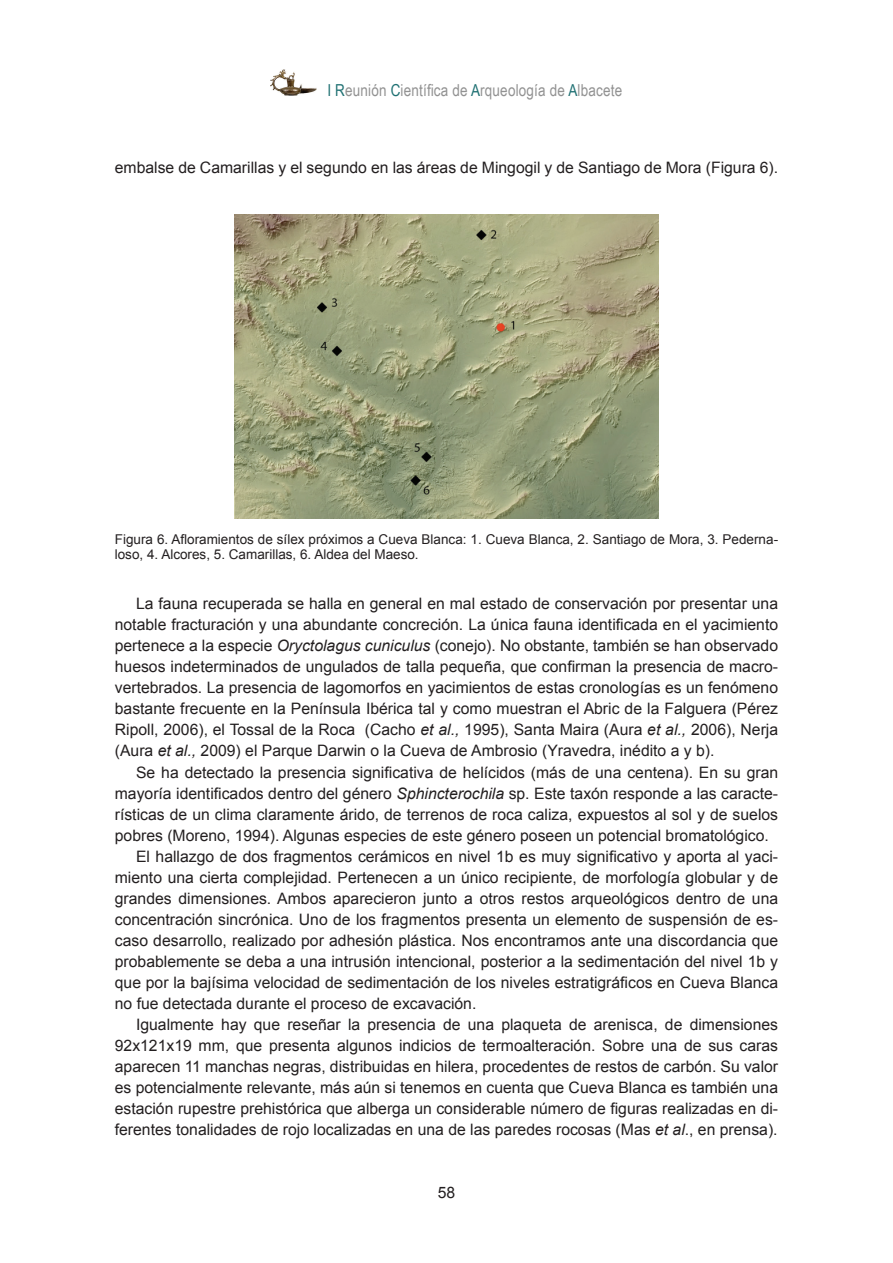
<style>
.page{position:relative;width:893px;height:1263px;background:#fff}
.page>*{position:absolute;margin:0;border:0;box-sizing:border-box;transform-origin:0 0}
.t1{font:16.5px "Arial Narrow";letter-spacing:.01em;color:#929292}
.t2{font:15.75px/21px "Arial";color:#231f20;text-align:justify}
.t3{font:13.5px/15px "Arial";color:#231f20}
.s1{color:#207173}
.s2{font-style:italic}
</style>
<div class="page">
<img style="left:271px;top:70px;width:46px;height:26px">
<img style="left:235px;top:214px;width:423px;height:305px">
<p class="t1" style="left:327px;top:81px;width:296px"><span class="s1">I R</span>eunión <span class="s1">C</span>ientífica de <span class="s1">A</span>rqueología de <span class="s1">A</span>lbacete</p>
<p class="t2" style="left:115px;top:158px;width:665px">embalse de Camarillas y el segundo en las áreas de Mingogil y de Santiago de Mora (Figura 6).</p>
<p class="t3" style="left:115px;top:532px;width:665px">Figura 6. Afloramientos de sílex próximos a Cueva Blanca: 1. Cueva Blanca, 2. Santiago de Mora, 3. Pederna&shy;loso, 4. Alcores, 5. Camarillas, 6. Aldea del Maeso.</p>
<p class="t2" style="left:115px;top:594px;width:665px;text-indent:21px">La fauna recuperada se halla en general en mal estado de conservación por presentar una notable fracturación y una abundante concreción. La única fauna identificada en el yacimiento pertenece a la especie <span class="s2">Oryctolagus cuniculus</span> (conejo). No obstante, también se han observado huesos indeterminados de ungulados de talla pequeña, que confirman la presencia de macro&shy;vertebrados. La presencia de lagomorfos en yacimientos de estas cronologías es un fenómeno bastante frecuente en la Península Ibérica tal y como muestran el Abric de la Falguera (Pérez Ripoll, 2006), el Tossal de la Roca (Cacho <span class="s2">et al.,</span> 1995), Santa Maira (Aura <span class="s2">et al.,</span> 2006), Nerja (Aura <span class="s2">et al.,</span> 2009) el Parque Darwin o la Cueva de Ambrosio (Yravedra, inédito a y b).</p>
<p class="t2" style="left:136px;top:762px;width:644px">Se ha detectado la presencia significativa de helícidos (más de una centena). En su gran</p>
<p class="t2" style="left:115px;top:783px;width:665px">mayoría identificados dentro del género <span class="s2">Sphincterochila</span> sp. Este taxón responde a las caracte-</p>
<p class="t2" style="left:115px;top:805px;width:665px">rísticas de un clima claramente árido, de terrenos de roca caliza, expuestos al sol y de suelos</p>
<p class="t2" style="left:115px;top:826px;width:655px">pobres (Moreno, 1994). Algunas especies de este género poseen un potencial bromatológico.</p>
<p class="t2" style="left:136px;top:846px;width:644px">El hallazgo de dos fragmentos cerámicos en nivel 1b es muy significativo y aporta al yaci-</p>
<p class="t2" style="left:115px;top:868px;width:665px">miento una cierta complejidad. Pertenecen a un único recipiente, de morfología globular y de</p>
<p class="t2" style="left:115px;top:889px;width:665px">grandes dimensiones. Ambos aparecieron junto a otros restos arqueológicos dentro de una</p>
<p class="t2" style="left:115px;top:910px;width:665px">concentración sincrónica. Uno de los fragmentos presenta un elemento de suspensión de es-</p>
<p class="t2" style="left:115px;top:931px;width:665px">caso desarrollo, realizado por adhesión plástica. Nos encontramos ante una discordancia que</p>
<p class="t2" style="left:115px;top:952px;width:665px">probablemente se deba a una intrusión intencional, posterior a la sedimentación del nivel 1b y</p>
<p class="t2" style="left:115px;top:972px;width:665px">que por la bajísima velocidad de sedimentación de los niveles estratigráficos en Cueva Blanca</p>
<p class="t2" style="left:115px;top:994px;width:363px">no fue detectada durante el proceso de excavación.</p>
<p class="t2" style="left:136px;top:1015px;width:643px">Igualmente hay que reseñar la presencia de una plaqueta de arenisca, de dimensiones</p>
<p class="t2" style="left:115px;top:1036px;width:665px">92x121x19 mm, que presenta algunos indicios de termoalteración. Sobre una de sus caras</p>
<p class="t2" style="left:115px;top:1057px;width:665px">aparecen 11 manchas negras, distribuidas en hilera, procedentes de restos de carbón. Su valor</p>
<p class="t2" style="left:115px;top:1078px;width:665px">es potencialmente relevante, más aún si tenemos en cuenta que Cueva Blanca es también una</p>
<p class="t2" style="left:115px;top:1098px;width:665px">estación rupestre prehistórica que alberga un considerable número de figuras realizadas en di-</p>
<p class="t2" style="left:115px;top:1121px;width:664px">ferentes tonalidades de rojo localizadas en una de las paredes rocosas (Mas <span class="s2">et al</span>., en prensa).</p>
<p class="t2" style="left:438px;top:1183px;width:19px">58</p>
</div>
